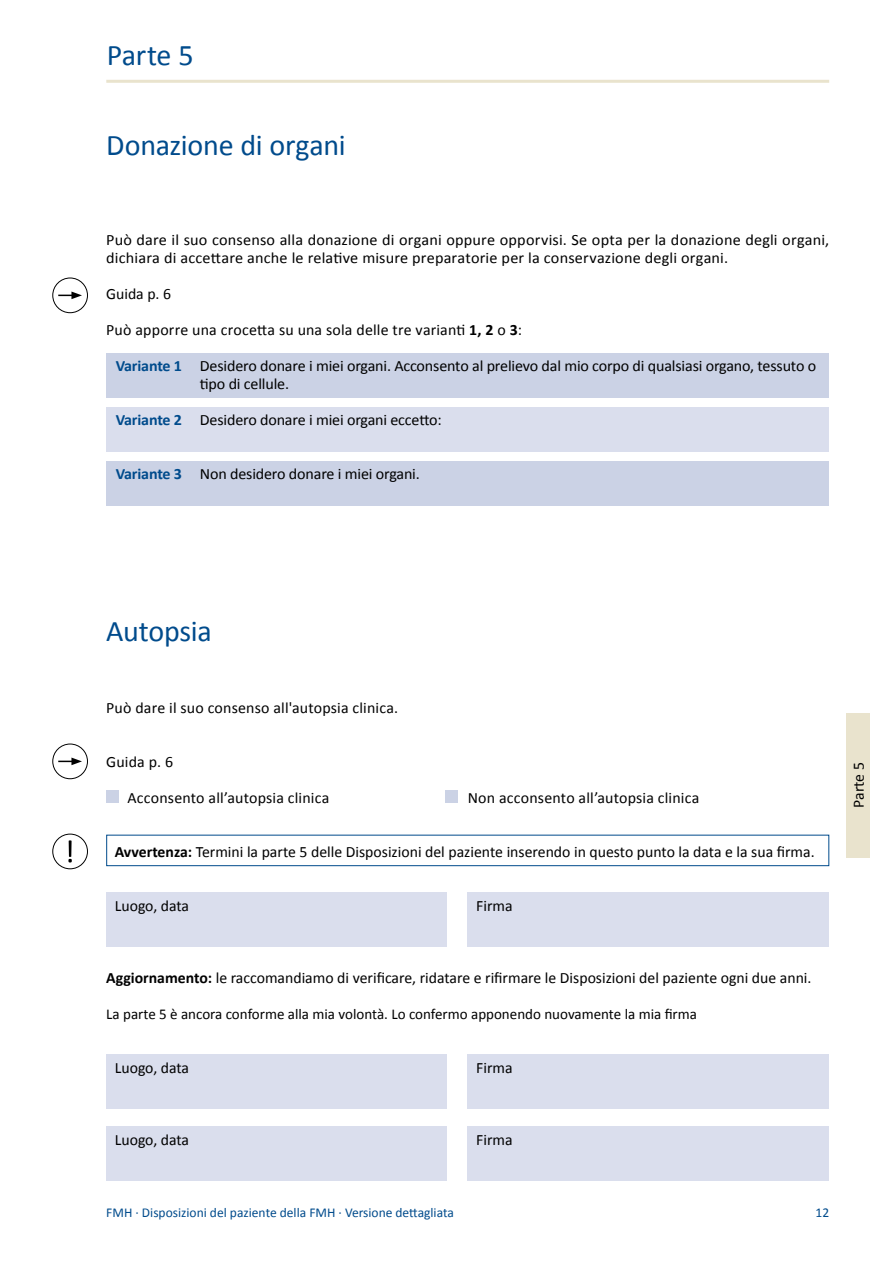
<style>
.page{position:relative;width:893px;height:1263px;background:#fff}
.page>*{position:absolute;margin:0;border:0;box-sizing:border-box;transform-origin:0 0}
.SBR_H2_20{font:30px "Calibri";letter-spacing:-.01em;color:#004b8c}
.SBR_H1{font:30px "Calibri";letter-spacing:-.01em;color:#004b8c}
.SBR_Option_Kasten_Zeile1_15{font:15.75px/18px "Calibri";letter-spacing:.01em;color:#000}
.Inhalt_book2{font:15.75px "Calibri";color:#000}
.SBR_Option_Kasten_Zeile1_15-2{font:15.75px/18px "Calibri";letter-spacing:-.01em;color:#000}
.SBR_Option_Kasten_Zeile1_10{font:15.75px "Calibri";letter-spacing:-.01em;color:#000}
.Inhalt_book2-2{font:15px "Calibri";color:#000}
.t1{font:13.5px "Calibri";color:#004b8c}
.s1{font-weight:700}
.s2{font-weight:700;color:#004b8c}
</style>
<div class="page">
<div style="left:446px;top:791px;width:12px;height:12px;background:#cbd2e5"></div>
<div style="left:106px;top:791px;width:13px;height:12px;background:#cbd2e5"></div>
<hr style="left:106px;top:80px;width:723px;height:3px;background:#e9e3cd">
<div style="left:106px;top:893px;width:340px;height:54px;background:#dadeed"></div>
<div style="left:106px;top:1055px;width:340px;height:54px;background:#dadeed"></div>
<div style="left:106px;top:1127px;width:340px;height:54px;background:#dadeed"></div>
<div style="left:468px;top:893px;width:361px;height:54px;background:#dadeed"></div>
<div style="left:468px;top:1055px;width:361px;height:54px;background:#dadeed"></div>
<div style="left:468px;top:1127px;width:361px;height:54px;background:#dadeed"></div>
<div style="left:52px;top:278px;width:36px;height:35px;border:1px solid #000;border-radius:50%"></div>
<svg style="left:58px;top:291px;width:24px;height:8px"></svg>
<div style="left:52px;top:744px;width:36px;height:35px;border:1px solid #000;border-radius:50%"></div>
<svg style="left:58px;top:757px;width:24px;height:8px"></svg>
<div style="left:106px;top:353px;width:723px;height:44px;background:#cbd2e5"></div>
<div style="left:106px;top:407px;width:723px;height:44px;background:#dadeed"></div>
<div style="left:106px;top:461px;width:723px;height:44px;background:#cbd2e5"></div>
<svg style="left:68px;top:840px;width:4px;height:22px"></svg>
<div style="left:52px;top:834px;width:36px;height:35px;border:1px solid #000;border-radius:50%"></div>
<div style="left:106px;top:835px;width:723px;height:31px;border:1px solid #004b8c"></div>
<div style="left:846px;top:713px;width:24px;height:144px;background:#e9e3cd"></div>
<h1 class="SBR_H1" style="left:107px;top:34px;width:88px">Parte 5</h1>
<h2 class="SBR_H2_20" style="left:106px;top:124px;width:241px">Donazione di organi</h2>
<p class="SBR_Option_Kasten_Zeile1_15" style="left:106px;top:230px;width:724px">Può dare il suo consenso alla donazione di organi oppure opporvisi. Se opta per la donazione degli organi, dichiara di accettare anche le relative misure preparatorie per la conservazione degli organi.</p>
<p class="SBR_Option_Kasten_Zeile1_15" style="left:106px;top:284px;width:66px">Guida p. 6</p>
<p class="SBR_Option_Kasten_Zeile1_15" style="left:106px;top:320px;width:417px">Può apporre una crocetta su una sola delle tre varianti <span class="s1">1, 2</span> o <span class="s1">3</span>:</p>
<p class="SBR_Option_Kasten_Zeile1_15-2" style="left:200px;top:356px;width:618px;text-indent:-84px"><span class="s2">Variante 1</span> Desidero donare i miei organi. Acconsento al prelievo dal mio corpo di qualsiasi organo, tessuto o tipo di cellule.</p>
<p class="SBR_Option_Kasten_Zeile1_10" style="left:116px;top:409px;width:328px"><span class="s2">Variante 2</span> Desidero donare i miei organi eccetto:</p>
<p class="SBR_Option_Kasten_Zeile1_15-2" style="left:116px;top:464px;width:306px"><span class="s2">Variante 3</span> Non desidero donare i miei organi.</p>
<h2 class="SBR_H2_20" style="left:106px;top:610px;width:107px">Autopsia</h2>
<p class="SBR_Option_Kasten_Zeile1_15" style="left:106px;top:698px;width:293px">Può dare il suo consenso all'autopsia clinica.</p>
<p class="SBR_Option_Kasten_Zeile1_15" style="left:106px;top:752px;width:68px">Guida p. 6</p>
<p class="SBR_Option_Kasten_Zeile1_15" style="left:128px;top:788px;width:203px">Acconsento all’autopsia clinica</p>
<p class="SBR_Option_Kasten_Zeile1_15" style="left:468px;top:788px;width:233px">Non acconsento all’autopsia clinica</p>
<p class="Inhalt_book2" style="left:115px;top:841px;width:701px"><span class="s1">Avvertenza:</span> Termini la parte 5 delle Disposizioni del paziente inserendo in questo punto la data e la sua firma.</p>
<p class="Inhalt_book2" style="left:115px;top:895px;width:76px">Luogo, data</p>
<p class="Inhalt_book2" style="left:476px;top:895px;width:38px">Firma</p>
<p class="Inhalt_book2" style="left:106px;top:967px;width:707px"><span class="s1">Aggiornamento:</span> le raccomandiamo di verificare, ridatare e rifirmare le Disposizioni del paziente ogni due anni.</p>
<p class="Inhalt_book2-2" style="left:106px;top:1003px;width:592px">La parte 5 è ancora conforme alla mia volontà. Lo confermo apponendo nuovamente la mia firma</p>
<p class="Inhalt_book2" style="left:115px;top:1057px;width:76px">Luogo, data</p>
<p class="Inhalt_book2" style="left:476px;top:1057px;width:38px">Firma</p>
<p class="Inhalt_book2" style="left:115px;top:1129px;width:76px">Luogo, data</p>
<p class="Inhalt_book2" style="left:476px;top:1129px;width:38px">Firma</p>
<p class="t1" style="left:106px;top:1203px;width:349px">FMH · Disposizioni del paziente della FMH · Versione dettagliata</p>
<p class="t1" style="left:815px;top:1203px;width:15px">12</p>
<p class="SBR_Option_Kasten_Zeile1_15" style="left:849px;top:808px;width:47px;rotate:-90deg">Parte 5</p>
</div>
